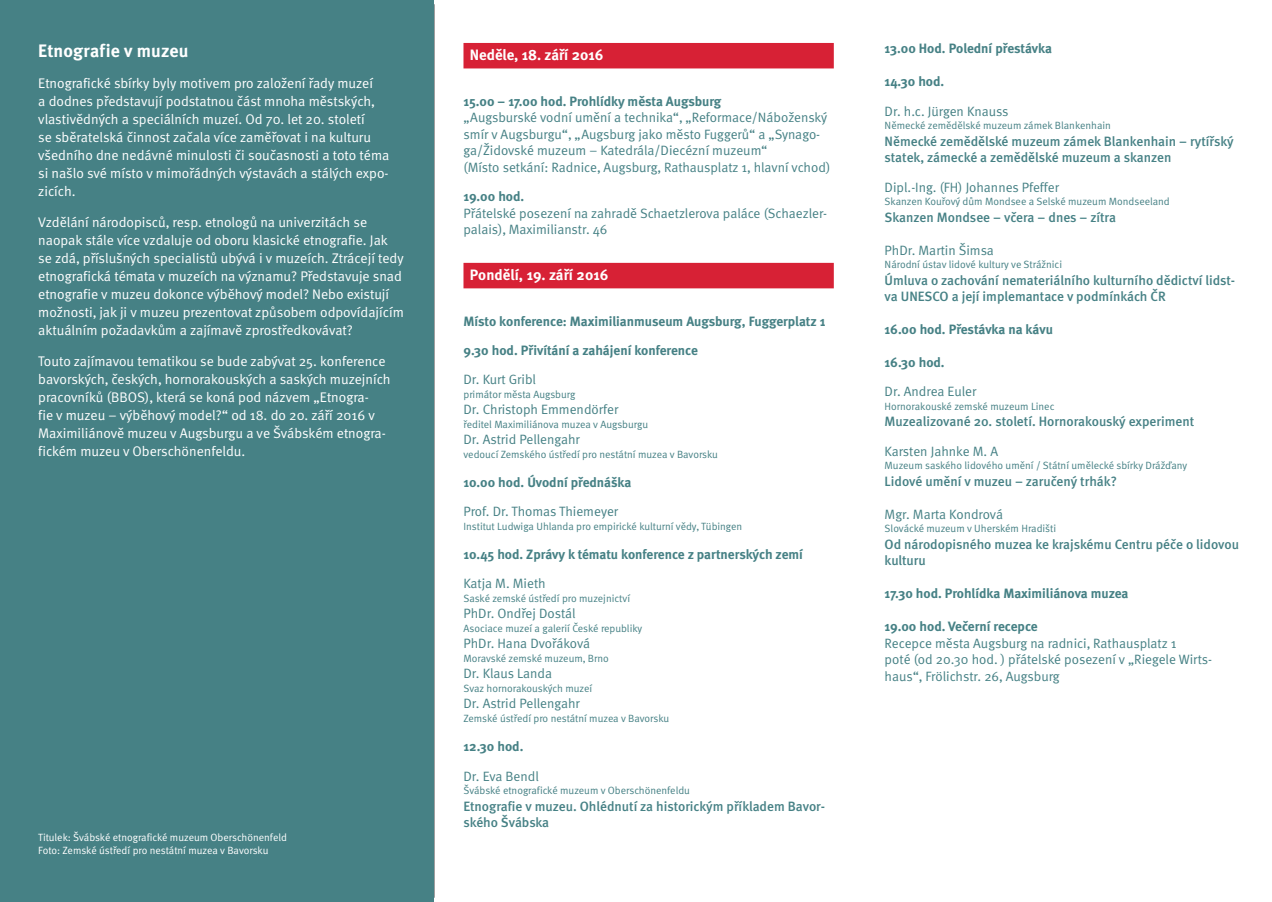
<style>
.page{position:relative;width:1272px;height:902px;background:#fff}
.page>*{position:absolute;margin:0;border:0;box-sizing:border-box;transform-origin:0 0}
.Fließtext_weisz{font:18px "Meta Bold CE";letter-spacing:.005em;color:#fff}
.Balken{font:15px "Meta Bold CE";color:#fff}
.Fließtext_weisz-2{font:13.95px/18px "Meta Normal CE";color:#fff}
.FETT{font:13.5px/16.5px "Meta Normal CE";color:#468185}
.Referent{font:13.5px/16.5px "Meta Medium CE";color:#468185}
.FETT-2{font:13.5px/16.5px "Meta Medium CE";color:#468185}
.FETT-3{font:13.5px "Meta Bold CE";color:#468185}
.Fließtext{font:13.5px "Meta Normal CE";color:#468185}
.Referent-2{font:13.5px "Meta Normal CE";color:#468185}
.Fließtext-2{font:13.5px "Meta Bold CE";color:#468185}
.Referent-3{font:13.5px "Meta Bold CE";color:#468185}
.FETT-4{font:10.5px "Meta Normal CE";color:#468185}
.Fließtext-3{font:10.5px "Meta Normal CE";color:#468185}
.Referent-4{font:10.5px "Meta Normal CE";color:#468185}
.Museum{font:10.5px/13.5px "Meta Normal CE";letter-spacing:-.005em;color:#fff}
.s1{font-family:"Meta Bold CE"}
</style>
<div class="page">
<div style="left:463px;top:43px;width:370px;height:25px;background:#d72135"></div>
<div style="left:463px;top:263px;width:370px;height:25px;background:#d72135"></div>
<div style="left:0;top:0;width:434px;height:901px;background:#468185"></div>
<p class="Fließtext_weisz" style="left:38px;top:39px;width:152px">Etnografie v muzeu</p>
<p class="Fließtext_weisz-2" style="left:38px;top:74px;width:352px">Etnografické sbírky byly motivem pro založení řady muzeí<br>a dodnes představují podstatnou část mnoha městských, vlastivědných a speciálních muzeí. Od 70. let 20. století<br>se sběratelská činnost začala více zaměřovat i na kulturu všedního dne nedávné minulosti či současnosti a toto téma si našlo své místo v mimořádných výstavách a stálých expo&shy;zicích.</p>
<p class="Fließtext_weisz-2" style="left:38px;top:213px;width:367px">Vzdělání národopisců, resp. etnologů na univerzitách se naopak stále více vzdaluje od oboru klasické etnografie. Jak se zdá, příslušných specialistů ubývá i v muzeích. Ztrácejí tedy etnografická témata v muzeích na významu? Představuje snad etnografie v muzeu dokonce výběhový model? Nebo existují možnosti, jak ji v muzeu prezentovat způsobem odpovídajícím aktuálním požadavkům a zajímavě zprostředkovávat?</p>
<p class="Fließtext_weisz-2" style="left:38px;top:352px;width:354px">Touto zajímavou tematikou se bude zabývat 25. konference bavorských, českých, hornorakouských a saských muzejních pracovníků (BBOS), která se koná pod názvem „Etnogra-<br>fie v muzeu – výběhový model?“ od 18. do 20. září 2016 v Maximiliánově muzeu v Augsburgu a ve Švábském etnogra&shy;fickém muzeu v Oberschönenfeldu.</p>
<p class="Museum" style="left:38px;top:830px;width:250px">Titulek: Švábské etnografické muzeum Oberschönenfeld<br>Foto: Zemské ústředí pro nestátní muzea v Bavorsku</p>
<p class="Balken" style="left:470px;top:45px;width:135px">Neděle, 18. září 2016</p>
<p class="FETT" style="left:463px;top:93px;width:368px"><span class="s1">15.00 – 17.00 hod. Prohlídky města Augsburg<br></span>„Augsburské vodní umění a technika“, „Reformace/Náboženský smír v Augsburgu“, „Augsburg jako město Fuggerů“ a „Synago&shy;ga/Židovské muzeum – Katedrála/Diecézní muzeum“<br>(Místo setkání: Radnice, Augsburg, Rathausplatz 1, hlavní vchod)</p>
<p class="FETT" style="left:463px;top:188px;width:365px"><span class="s1">19.00 hod.<br></span>Přátelské posezení na zahradě Schaetzlerova paláce (Schaezler&shy;palais), Maximilianstr. 46</p>
<p class="Balken" style="left:470px;top:265px;width:140px">Pondělí, 19. září 2016</p>
<p class="FETT-3" style="left:463px;top:312px;width:363px">Místo konference: Maximilianmuseum Augsburg, Fuggerplatz 1</p>
<p class="FETT-3" style="left:463px;top:341px;width:236px">9.30 hod. Přivítání a zahájení konference</p>
<p class="FETT" style="left:463px;top:371px;width:74px">Dr. Kurt Gribl</p>
<p class="FETT-4" style="left:463px;top:388px;width:113px">primátor města Augsburg</p>
<p class="FETT" style="left:463px;top:401px;width:156px">Dr. Christoph Emmendörfer</p>
<p class="FETT-4" style="left:463px;top:418px;width:186px">ředitel Maximiliánova muzea v Augsburgu</p>
<p class="FETT" style="left:463px;top:431px;width:118px">Dr. Astrid Pellengahr</p>
<p class="FETT-4" style="left:463px;top:448px;width:256px">vedoucí Zemského ústředí pro nestátní muzea v Bavorsku</p>
<p class="Fließtext-2" style="left:463px;top:473px;width:169px">10.00 hod. Úvodní přednáška</p>
<p class="Fließtext" style="left:463px;top:503px;width:156px">Prof. Dr. Thomas Thiemeyer</p>
<p class="Fließtext-3" style="left:463px;top:520px;width:280px">Institut Ludwiga Uhlanda pro empirické kulturní vědy, Tübingen</p>
<p class="Fließtext-2" style="left:463px;top:546px;width:341px">10.45 hod. Zprávy k tématu konference z partnerských zemí</p>
<p class="Fließtext" style="left:463px;top:575px;width:84px">Katja M. Mieth</p>
<p class="Fließtext-3" style="left:463px;top:592px;width:168px">Saské zemské ústředí pro muzejnictví</p>
<p class="Fließtext" style="left:463px;top:605px;width:114px">PhDr. Ondřej Dostál</p>
<p class="Fließtext-3" style="left:463px;top:622px;width:180px">Asociace muzeí a galerií České republiky</p>
<p class="Fließtext" style="left:463px;top:635px;width:128px">PhDr. Hana Dvořáková</p>
<p class="Fließtext-3" style="left:463px;top:652px;width:147px">Moravské zemské muzeum, Brno</p>
<p class="Fließtext" style="left:463px;top:665px;width:90px">Dr. Klaus Landa</p>
<p class="Fließtext-3" style="left:463px;top:682px;width:130px">Svaz hornorakouských muzeí</p>
<p class="Fließtext" style="left:463px;top:695px;width:118px">Dr. Astrid Pellengahr</p>
<p class="Fließtext-3" style="left:463px;top:712px;width:207px">Zemské ústředí pro nestátní muzea v Bavorsku</p>
<p class="FETT-3" style="left:463px;top:738px;width:61px">12.30 hod.</p>
<p class="FETT" style="left:463px;top:767px;width:77px">Dr. Eva Bendl</p>
<p class="FETT-4" style="left:463px;top:784px;width:228px">Švábské etnografické muzeum v Oberschönenfeldu</p>
<p class="FETT-2" style="left:463px;top:797px;width:363px">Etnografie v muzeu. Ohlédnutí za historickým příkladem Bavor&shy;ského Švábska</p>
<p class="FETT-3" style="left:884px;top:40px;width:169px">13.00 Hod. Polední přestávka</p>
<p class="FETT-3" style="left:884px;top:73px;width:61px">14.30 hod.</p>
<p class="FETT" style="left:884px;top:103px;width:125px">Dr. h.c. Jürgen Knauss</p>
<p class="FETT-4" style="left:884px;top:119px;width:228px">Německé zemědělské muzeum zámek Blankenhain</p>
<p class="FETT-2" style="left:884px;top:133px;width:350px">Německé zemědělské muzeum zámek Blankenhain – rytířský statek, zámecké a zemědělské muzeum a skanzen</p>
<p class="Referent-2" style="left:884px;top:179px;width:176px">Dipl.-Ing. (FH) Johannes Pfeffer</p>
<p class="Referent-4" style="left:884px;top:195px;width:287px">Skanzen Kouřový dům Mondsee a Selské muzeum Mondseeland</p>
<p class="Referent" style="left:884px;top:209px;width:233px">Skanzen Mondsee – včera – dnes – zítra</p>
<p class="Referent-2" style="left:884px;top:242px;width:111px">PhDr. Martin Šimsa</p>
<p class="Referent-4" style="left:884px;top:258px;width:179px">Národní ústav lidové kultury ve Strážnici</p>
<p class="Referent" style="left:884px;top:272px;width:352px">Úmluva o zachování nemateriálního kulturního dědictví lidst&shy;va UNESCO a její implemantace v podmínkách ČR</p>
<p class="FETT-3" style="left:884px;top:321px;width:170px">16.00 hod. Přestávka na kávu</p>
<p class="FETT-3" style="left:884px;top:354px;width:62px">16.30 hod.</p>
<p class="FETT" style="left:884px;top:383px;width:93px">Dr. Andrea Euler</p>
<p class="FETT-4" style="left:884px;top:400px;width:171px">Hornorakouské zemské muzeum Linec</p>
<p class="FETT-2" style="left:884px;top:413px;width:311px">Muzealizované 20. století. Hornorakouský experiment</p>
<p class="Referent-2" style="left:884px;top:443px;width:115px">Karsten Jahnke M. A</p>
<p class="Referent-4" style="left:884px;top:459px;width:304px">Muzeum saského lidového umění / Státní umělecké sbírky Drážďany</p>
<p class="Referent" style="left:884px;top:473px;width:234px">Lidové umění v muzeu – zaručený trhák?</p>
<p class="Referent-2" style="left:884px;top:506px;width:120px">Mgr. Marta Kondrová</p>
<p class="Referent-4" style="left:884px;top:522px;width:173px">Slovácké muzeum v Uherském Hradišti</p>
<p class="Referent" style="left:884px;top:536px;width:356px">Od národopisného muzea ke krajskému Centru péče o lidovou kulturu</p>
<p class="Referent-3" style="left:884px;top:585px;width:245px">17.30 hod. Prohlídka Maximiliánova muzea</p>
<p class="FETT" style="left:884px;top:618px;width:329px"><span class="s1">19.00 hod. Večerní recepce<br></span>Recepce města Augsburg na radnici, Rathausplatz 1<br>poté (od 20.30 hod. ) přátelské posezení v „Riegele Wirts&shy;haus“, Frölichstr. 26, Augsburg</p>
</div>
